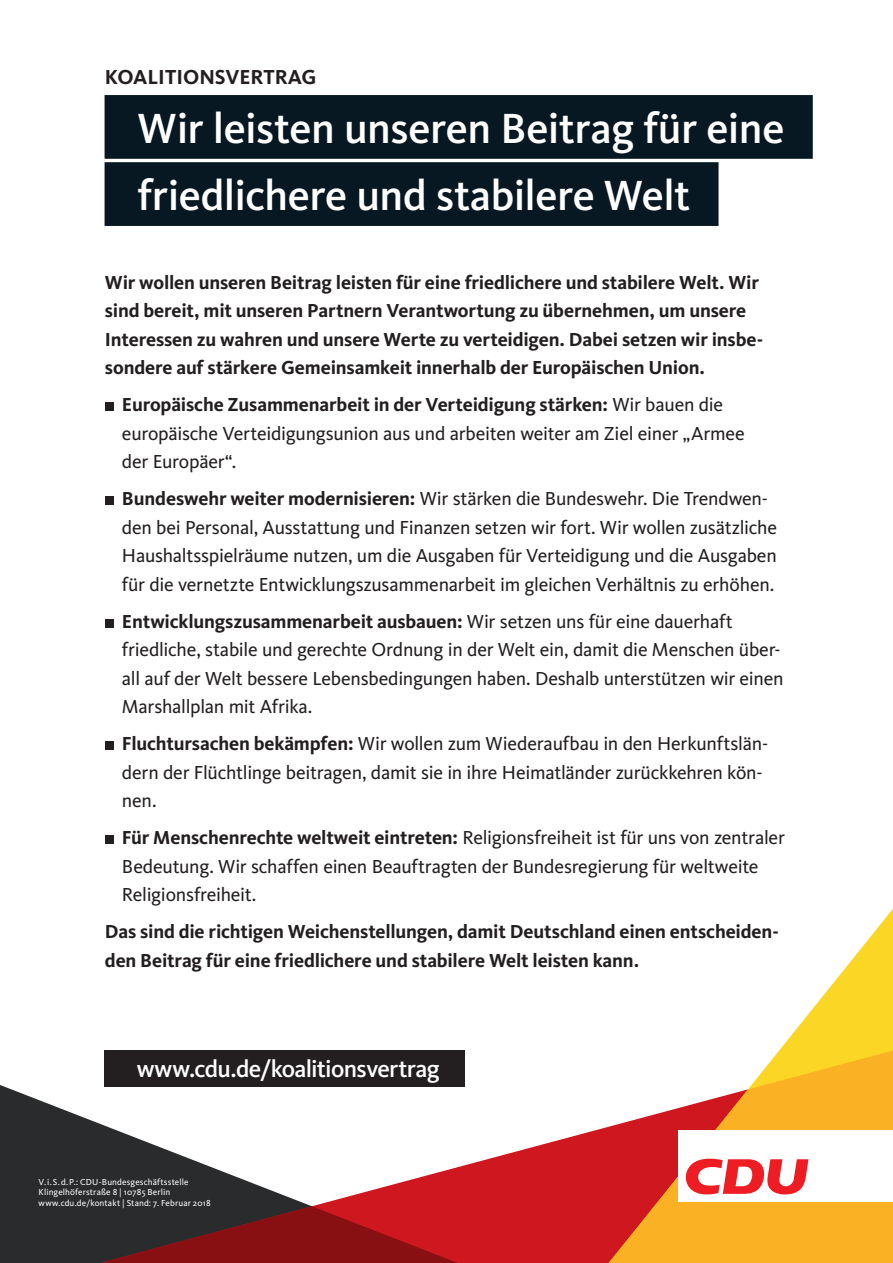
<style>
.page{position:relative;width:893px;height:1263px;background:#fff}
.page>*{position:absolute;margin:0;border:0;box-sizing:border-box;transform-origin:0 0}
.t1{font:500 43.65px/67.2px "CDU Kievit";letter-spacing:-.015em;color:#fff}
.t2{font:500 24.6px "CDU Kievit OTF";letter-spacing:-.03em;color:#fff}
.t3{font:700 21px "CDU Kievit Tab";color:#231f20}
.t4{font:19.5px/28.5px "CDU Kievit Tab";letter-spacing:-.015em;color:#231f20}
.t5{font:700 19.5px/28.5px "CDU Kievit Tab";letter-spacing:-.01em;color:#231f20}
.t6{font:9px/10.8px "CDU Kievit OTF";letter-spacing:.015em;color:#fff}
.s1{font-weight:700}
</style>
<div class="page">
<svg style="left:0;top:1085px;width:100px;height:178px;background:#404142"></svg>
<svg style="left:100px;top:1050px;width:509px;height:213px"></svg>
<svg style="left:779px;top:909px;width:114px;height:141px"></svg>
<svg style="left:609px;top:1050px;width:284px;height:213px;fill:#fbb124"></svg>
<svg style="left:100px;top:1206px;width:358px;height:57px;background:#7a191c"></svg>
<div style="left:678px;top:1130px;width:215px;height:71px;background:#fff"></div>
<svg style="left:685px;top:1159px;width:123px;height:35px"></svg>
<div style="left:104px;top:1050px;width:360px;height:36px;background:#231f20"></div>
<div style="left:105px;top:95px;width:708px;height:64px;background:#071822"></div>
<div style="left:105px;top:162px;width:613px;height:64px;background:#071822"></div>
<div style="left:105px;top:403px;width:8px;height:8px;background:#231f20"></div>
<div style="left:105px;top:497px;width:8px;height:8px;background:#231f20"></div>
<div style="left:105px;top:619px;width:8px;height:9px;background:#231f20"></div>
<div style="left:105px;top:742px;width:8px;height:8px;background:#231f20"></div>
<div style="left:105px;top:836px;width:8px;height:8px;background:#231f20"></div>
<p class="t3" style="left:105px;top:64px;width:213px">Koalitionsvertrag</p>
<h1 class="t1" style="left:138px;top:95px;width:648px">Wir leisten unseren Beitrag für eine friedlichere und stabilere Welt</h1>
<p class="t5" style="left:105px;top:268px;width:660px">Wir wollen unseren Beitrag leisten für eine friedlichere und stabilere Welt. Wir sind bereit, mit unseren Partnern Verantwortung zu übernehmen, um unsere<br>-I nteressen zu wahren und unsere Werte zu verteidigen. Dabei setzen wir insbe&shy;sondere auf stärkere Gemeinsamkeit innerhalb der Europäischen Union.</p>
<p class="t4" style="left:122px;top:391px;width:624px"><span class="s1">Europäische Zusammenarbeit in der Verteidigung stärken:</span> Wir bauen die europäische Verteidigungsunion aus und arbeiten weiter am Ziel einer „Armee der Europäer“.</p>
<p class="t4" style="left:122px;top:485px;width:657px"><span class="s1">Bundeswehr weiter modernisieren:</span> Wir stärken die Bundeswehr. Die Trendwen&shy;den bei Personal, Ausstattung und Finanzen setzen wir fort. Wir wollen zusätzliche Haushaltsspielräume nutzen, um die Ausgaben für Verteidigung und die Ausgaben für die vernetzte Entwicklungszusammenarbeit im gleichen Verhältnis zu erhöhen.</p>
<p class="t4" style="left:122px;top:607px;width:663px"><span class="s1">Entwicklungszusammenarbeit ausbauen:</span> Wir setzen uns für eine dauerhaft friedliche, stabile und gerechte Ordnung in der Welt ein, damit die Menschen über&shy;all auf der Welt bessere Lebensbedingungen haben. Deshalb unterstützen wir einen Marshallplan mit Afrika.</p>
<p class="t4" style="left:122px;top:730px;width:648px"><span class="s1">Fluchtursachen bekämpfen:</span> Wir wollen zum Wiederaufbau in den Herkunftslän&shy;dern der Flüchtlinge beitragen, damit sie in ihre Heimatländer zurückkehren kön&shy;nen.</p>
<p class="t4" style="left:122px;top:824px;width:664px"><span class="s1">Für Menschenrechte weltweit eintreten:</span> Religionsfreiheit ist für uns von zentraler<br>Bedeutung. Wir schaffen einen Beauftragten der Bundesregierung für weltweite<br>Religionsfreiheit.</p>
<p class="t5" style="left:105px;top:917px;width:675px">Das sind die richtigen Weichenstellungen, damit Deutschland einen entscheiden&shy;den Beitrag für eine friedlichere und stabilere Welt leisten kann.</p>
<p class="t2" style="left:137px;top:1054px;width:305px">www.cdu.de/koalitionsvertrag</p>
<p class="t6" style="left:39px;top:1176px;width:174px">V.i.S.d.P.: CDU-Bundesgeschäftsstelle<br>Klingelhöferstraße 8 | 10785 Berlin www.cdu.de/kontakt | Stand: 7. Februar 2018</p>
</div>
